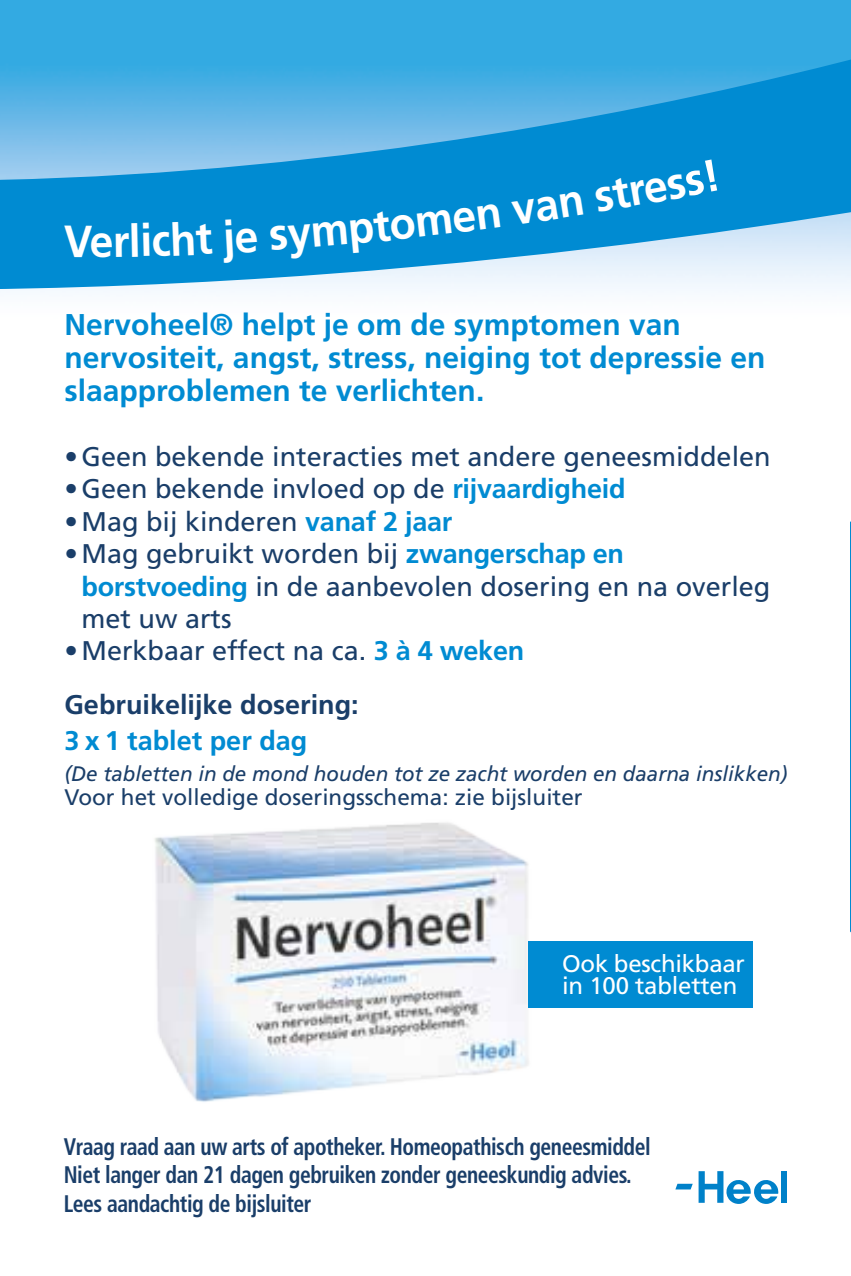
<style>
.page{position:relative;width:851px;height:1276px;background:#fff}
.page>*{position:absolute;margin:0;border:0;box-sizing:border-box;transform-origin:0 0}
.t1{font:700 45px "Frutiger LT Std";color:#fff;scale:.95 1}
.t2{font:700 30px/33px "Frutiger LT Std";color:#008bd2}
.t3{font:27px/32.4px "Frutiger LT Std";color:#1a3e69}
.t4{font:700 27px/54px "Frutiger LT Std";color:#1a3e69}
.t5{font:700 27px "Frutiger LT Std";color:#008bd2}
.t6{font:700 condensed 24px/28.8px "Frutiger LT Std";letter-spacing:-.02em;color:#1a3e69;scale:.9 1}
.t7{font:24px/22.8px "Frutiger LT Std";letter-spacing:-.01em;color:#fff}
.t8{font:22.5px "Frutiger LT Std";color:#1a3e69}
.t9{font:italic 21px "Frutiger LT Std";color:#1a3e69}
.s1{font-weight:700;color:#008bd2}
.s2{font-weight:400}
.s3{color:#008bd2}
</style>
<div class="page">
<svg style="left:0;top:0;width:850px;height:292px;background:#48aee2"></svg>
<svg style="left:850px;top:0;width:1px;height:933px"></svg>
<img style="left:155px;top:822px;width:374px;height:280px">
<div style="left:528px;top:941px;width:224px;height:67px;background:#008bd2"></div>
<svg style="left:39px;top:161px;width:811px;height:111px;background:#35a2db"></svg>
<div style="left:781px;top:1171px;width:6px;height:32px;background:#0081c9"></div>
<svg style="left:698px;top:1171px;width:80px;height:33px"></svg>
<svg style="left:675px;top:1183px;width:17px;height:6px"></svg>
<div style="left:116px;top:219px;width:142px;height:44px;background:#008bd2"></div>
<div style="left:270px;top:191px;width:313px;height:68px;background:#008bd2"></div>
<div style="left:666px;top:159px;width:51px;height:41px;background:#008bd2"></div>
<h1 class="t1" style="left:64px;top:215px;width:54px">Ve</h1>
<h1 class="t1" style="left:589px;top:171px;width:79px;rotate:-10deg">stre</h1>
<p class="t2" style="left:64px;top:308px;width:702px">Nervoheel® helpt je om de symptomen van nervositeit, angst, stress, neiging tot depressie en slaapproblemen te verlichten.</p>
<p class="t3" style="left:64px;top:440px;width:707px">•Geen bekende interacties met andere geneesmiddelen</p>
<p class="t3" style="left:64px;top:473px;width:562px">•Geen bekende invloed op de <span class="s1">rijvaardigheid</span></p>
<p class="t3" style="left:64px;top:505px;width:389px">•Mag bij kinderen <span class="s1">vanaf 2 jaar</span></p>
<p class="t3" style="left:81px;top:538px;width:690px;text-indent:-17px">•Mag gebruikt worden bij <span class="s1">zwangerschap en borstvoeding</span> in de aanbevolen dosering en na overleg met uw arts</p>
<p class="t4" style="left:64px;top:624px;width:461px"><span class="s2">•Merkbaar effect na ca.</span> <span class="s3">3 à 4 weken<br></span>Gebruikelijke dosering:</p>
<p class="t5" style="left:64px;top:725px;width:244px">3 x 1 tablet per dag</p>
<p class="t9" style="left:64px;top:761px;width:724px">(De tabletten in de mond houden tot ze zacht worden en daarna inslikken)</p>
<p class="t8" style="left:64px;top:783px;width:519px">Voor het volledige doseringsschema: zie bijsluiter</p>
<p class="t7" style="left:562px;top:952px;width:184px">Ook beschikbaar in 100 tabletten</p>
<p class="t6" style="left:64px;top:1132px;width:653px">Vraag raad aan uw arts of apotheker. Homeopathisch geneesmiddel<br>Niet langer dan 21 dagen gebruiken zonder geneeskundig advies.<br>Lees aandachtig de bijsluiter</p>
</div>
